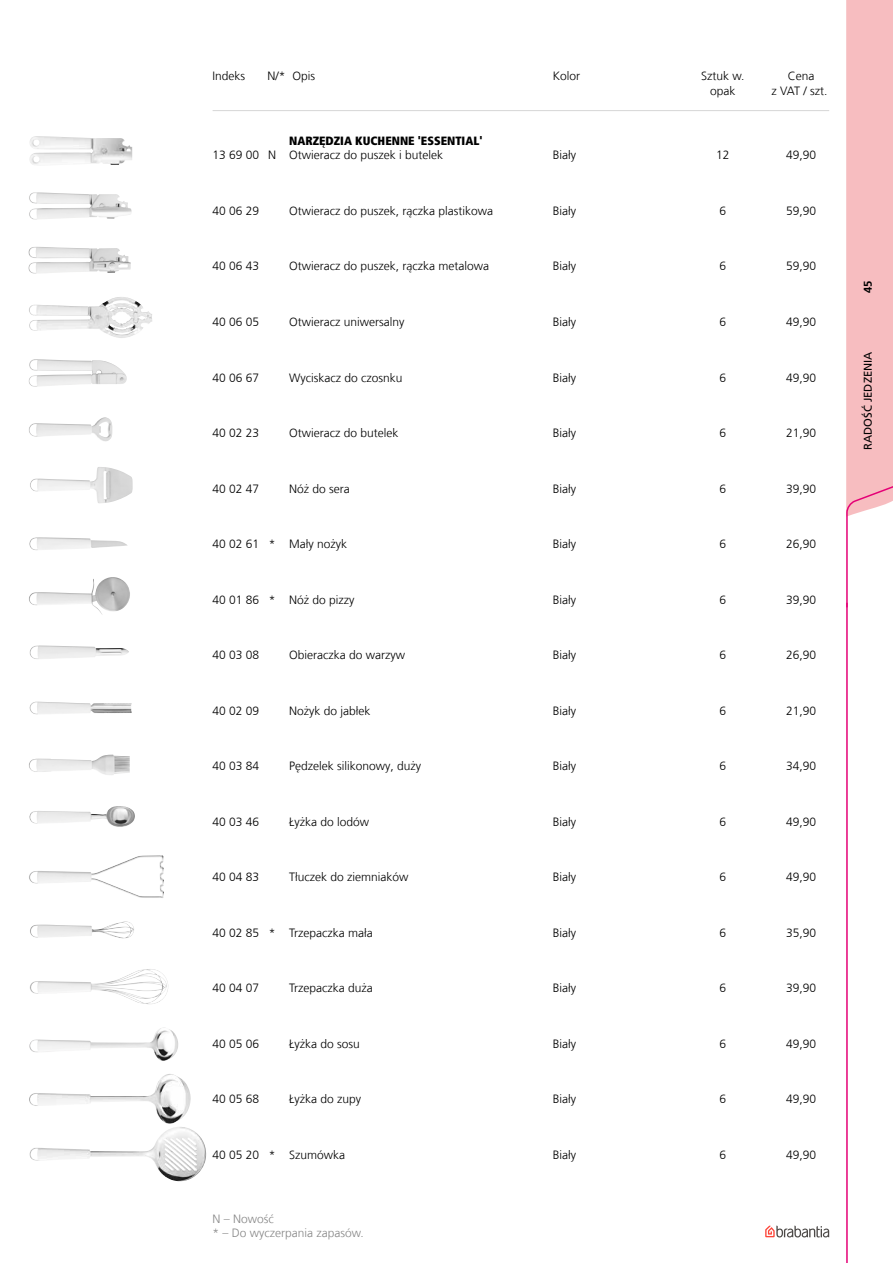
<style>
.page{position:relative;width:893px;height:1263px;background:#fff}
.page>*{position:absolute;margin:0;border:0;box-sizing:border-box;transform-origin:0 0}
.t1{font:300 12px "Frutiger LT Com";color:#000}
.t2{font:300 12px/14.4px "Frutiger LT Com";color:#878787}
.t3{font:900 condensed 12px "Frutiger LT Com";color:#000}
.t4{font:11.25px "Frutiger LT Com";color:#000}
.t5{font:700 11.25px "Frutiger LT Com";color:#000}
</style>
<div class="page">
<hr style="left:213px;top:110px;width:616px;height:1px;background:#dadada">
<svg style="left:765px;top:1225px;width:64px;height:12px"></svg>
<img style="left:29px;top:192px;width:103px;height:28px">
<img style="left:28px;top:247px;width:103px;height:27px">
<img style="left:29px;top:297px;width:123px;height:41px">
<img style="left:28px;top:359px;width:99px;height:28px">
<img style="left:29px;top:136px;width:103px;height:29px">
<img style="left:29px;top:417px;width:84px;height:25px">
<img style="left:30px;top:467px;width:103px;height:36px">
<img style="left:29px;top:537px;width:99px;height:13px">
<img style="left:29px;top:577px;width:101px;height:37px">
<img style="left:29px;top:645px;width:100px;height:14px">
<img style="left:29px;top:703px;width:103px;height:12px">
<img style="left:29px;top:755px;width:101px;height:20px">
<img style="left:29px;top:806px;width:106px;height:21px">
<img style="left:29px;top:855px;width:135px;height:43px">
<img style="left:30px;top:921px;width:104px;height:18px">
<img style="left:30px;top:969px;width:138px;height:35px">
<img style="left:29px;top:1027px;width:149px;height:34px">
<img style="left:29px;top:1074px;width:162px;height:50px">
<img style="left:29px;top:1127px;width:178px;height:54px">
<svg style="left:846px;top:0;width:47px;height:603px;background:#f8c5c9"></svg>
<hr style="left:846px;top:603px;width:2px;height:660px;background:#e50076">
<p class="t1" style="left:213px;top:69px;width:34px">Indeks</p>
<p class="t1" style="left:267px;top:69px;width:49px">N/* Opis</p>
<p class="t1" style="left:553px;top:69px;width:29px">Kolor</p>
<p class="t1" style="left:701px;top:69px;width:45px">Sztuk w.</p>
<p class="t1" style="left:788px;top:69px;width:28px">Cena</p>
<p class="t1" style="left:710px;top:83px;width:27px">opak</p>
<p class="t1" style="left:771px;top:83px;width:57px">z VAT / szt.</p>
<p class="t3" style="left:289px;top:134px;width:195px">NARZĘDZIA KUCHENNE 'ESSENTIAL'</p>
<p class="t1" style="left:213px;top:148px;width:232px">13 69 00 N Otwieracz do puszek i butelek</p>
<p class="t1" style="left:553px;top:148px;width:25px">Biały</p>
<p class="t1" style="left:716px;top:148px;width:15px">12</p>
<p class="t1" style="left:786px;top:148px;width:32px">49,90</p>
<p class="t1" style="left:213px;top:203px;width:48px">40 06 29</p>
<p class="t1" style="left:289px;top:203px;width:205px">Otwieracz do puszek, rączka plastikowa</p>
<p class="t1" style="left:553px;top:203px;width:25px">Biały</p>
<p class="t1" style="left:719px;top:203px;width:8px">6</p>
<p class="t1" style="left:786px;top:203px;width:32px">59,90</p>
<p class="t1" style="left:213px;top:259px;width:48px">40 06 43</p>
<p class="t1" style="left:289px;top:259px;width:201px">Otwieracz do puszek, rączka metalowa</p>
<p class="t1" style="left:553px;top:259px;width:25px">Biały</p>
<p class="t1" style="left:719px;top:259px;width:8px">6</p>
<p class="t1" style="left:786px;top:259px;width:32px">59,90</p>
<p class="t1" style="left:213px;top:314px;width:48px">40 06 05</p>
<p class="t1" style="left:289px;top:314px;width:117px">Otwieracz uniwersalny</p>
<p class="t1" style="left:553px;top:314px;width:25px">Biały</p>
<p class="t1" style="left:719px;top:314px;width:8px">6</p>
<p class="t1" style="left:786px;top:314px;width:32px">49,90</p>
<p class="t1" style="left:213px;top:370px;width:48px">40 06 67</p>
<p class="t1" style="left:289px;top:370px;width:115px">Wyciskacz do czosnku</p>
<p class="t1" style="left:553px;top:370px;width:25px">Biały</p>
<p class="t1" style="left:719px;top:370px;width:8px">6</p>
<p class="t1" style="left:786px;top:370px;width:32px">49,90</p>
<p class="t1" style="left:213px;top:425px;width:48px">40 02 23</p>
<p class="t1" style="left:289px;top:425px;width:111px">Otwieracz do butelek</p>
<p class="t1" style="left:553px;top:425px;width:25px">Biały</p>
<p class="t1" style="left:719px;top:425px;width:8px">6</p>
<p class="t1" style="left:786px;top:425px;width:32px">21,90</p>
<p class="t1" style="left:213px;top:481px;width:48px">40 02 47</p>
<p class="t1" style="left:289px;top:481px;width:62px">Nóż do sera</p>
<p class="t1" style="left:553px;top:481px;width:25px">Biały</p>
<p class="t1" style="left:719px;top:481px;width:8px">6</p>
<p class="t1" style="left:786px;top:481px;width:32px">39,90</p>
<p class="t1" style="left:213px;top:536px;width:136px">40 02 61 * Mały nożyk</p>
<p class="t1" style="left:553px;top:536px;width:25px">Biały</p>
<p class="t1" style="left:719px;top:536px;width:8px">6</p>
<p class="t1" style="left:786px;top:536px;width:32px">26,90</p>
<p class="t1" style="left:213px;top:592px;width:143px">40 01 86 * Nóż do pizzy</p>
<p class="t1" style="left:553px;top:592px;width:25px">Biały</p>
<p class="t1" style="left:719px;top:592px;width:8px">6</p>
<p class="t1" style="left:786px;top:592px;width:32px">39,90</p>
<p class="t1" style="left:213px;top:647px;width:48px">40 03 08</p>
<p class="t1" style="left:289px;top:647px;width:117px">Obieraczka do warzyw</p>
<p class="t1" style="left:553px;top:647px;width:25px">Biały</p>
<p class="t1" style="left:719px;top:647px;width:8px">6</p>
<p class="t1" style="left:786px;top:647px;width:32px">26,90</p>
<p class="t1" style="left:213px;top:703px;width:48px">40 02 09</p>
<p class="t1" style="left:289px;top:703px;width:83px">Nożyk do jabłek</p>
<p class="t1" style="left:553px;top:703px;width:25px">Biały</p>
<p class="t1" style="left:719px;top:703px;width:8px">6</p>
<p class="t1" style="left:786px;top:703px;width:32px">21,90</p>
<p class="t1" style="left:213px;top:758px;width:48px">40 03 84</p>
<p class="t1" style="left:289px;top:758px;width:134px">Pędzelek silikonowy, duży</p>
<p class="t1" style="left:553px;top:758px;width:25px">Biały</p>
<p class="t1" style="left:719px;top:758px;width:8px">6</p>
<p class="t1" style="left:786px;top:758px;width:32px">34,90</p>
<p class="t1" style="left:213px;top:814px;width:48px">40 03 46</p>
<p class="t1" style="left:289px;top:814px;width:82px">Łyżka do lodów</p>
<p class="t1" style="left:553px;top:814px;width:25px">Biały</p>
<p class="t1" style="left:719px;top:814px;width:8px">6</p>
<p class="t1" style="left:786px;top:814px;width:32px">49,90</p>
<p class="t1" style="left:213px;top:869px;width:48px">40 04 83</p>
<p class="t1" style="left:289px;top:869px;width:121px">Tłuczek do ziemniaków</p>
<p class="t1" style="left:553px;top:869px;width:25px">Biały</p>
<p class="t1" style="left:719px;top:869px;width:8px">6</p>
<p class="t1" style="left:786px;top:869px;width:32px">49,90</p>
<p class="t1" style="left:213px;top:925px;width:162px">40 02 85 * Trzepaczka mała</p>
<p class="t1" style="left:553px;top:925px;width:25px">Biały</p>
<p class="t1" style="left:719px;top:925px;width:8px">6</p>
<p class="t1" style="left:786px;top:925px;width:32px">35,90</p>
<p class="t1" style="left:213px;top:980px;width:48px">40 04 07</p>
<p class="t1" style="left:289px;top:980px;width:85px">Trzepaczka duża</p>
<p class="t1" style="left:553px;top:980px;width:25px">Biały</p>
<p class="t1" style="left:719px;top:980px;width:8px">6</p>
<p class="t1" style="left:786px;top:980px;width:32px">39,90</p>
<p class="t1" style="left:213px;top:1036px;width:48px">40 05 06</p>
<p class="t1" style="left:289px;top:1036px;width:72px">Łyżka do sosu</p>
<p class="t1" style="left:553px;top:1036px;width:25px">Biały</p>
<p class="t1" style="left:719px;top:1036px;width:8px">6</p>
<p class="t1" style="left:786px;top:1036px;width:32px">49,90</p>
<p class="t1" style="left:213px;top:1091px;width:48px">40 05 68</p>
<p class="t1" style="left:289px;top:1091px;width:73px">Łyżka do zupy</p>
<p class="t1" style="left:553px;top:1091px;width:25px">Biały</p>
<p class="t1" style="left:719px;top:1091px;width:8px">6</p>
<p class="t1" style="left:786px;top:1091px;width:32px">49,90</p>
<p class="t1" style="left:213px;top:1147px;width:134px">40 05 20 * Szumówka</p>
<p class="t1" style="left:553px;top:1147px;width:25px">Biały</p>
<p class="t1" style="left:719px;top:1147px;width:8px">6</p>
<p class="t1" style="left:786px;top:1147px;width:32px">49,90</p>
<p class="t2" style="left:213px;top:1211px;width:153px">N – Nowość<br>* – Do wyczerpania zapasów.</p>
<p class="t5" style="left:861px;top:293px;width:14px;rotate:-90deg">45</p>
<p class="t4" style="left:861px;top:450px;width:100px;rotate:-90deg">RADOŚĆ JEDZENIA</p>
</div>
